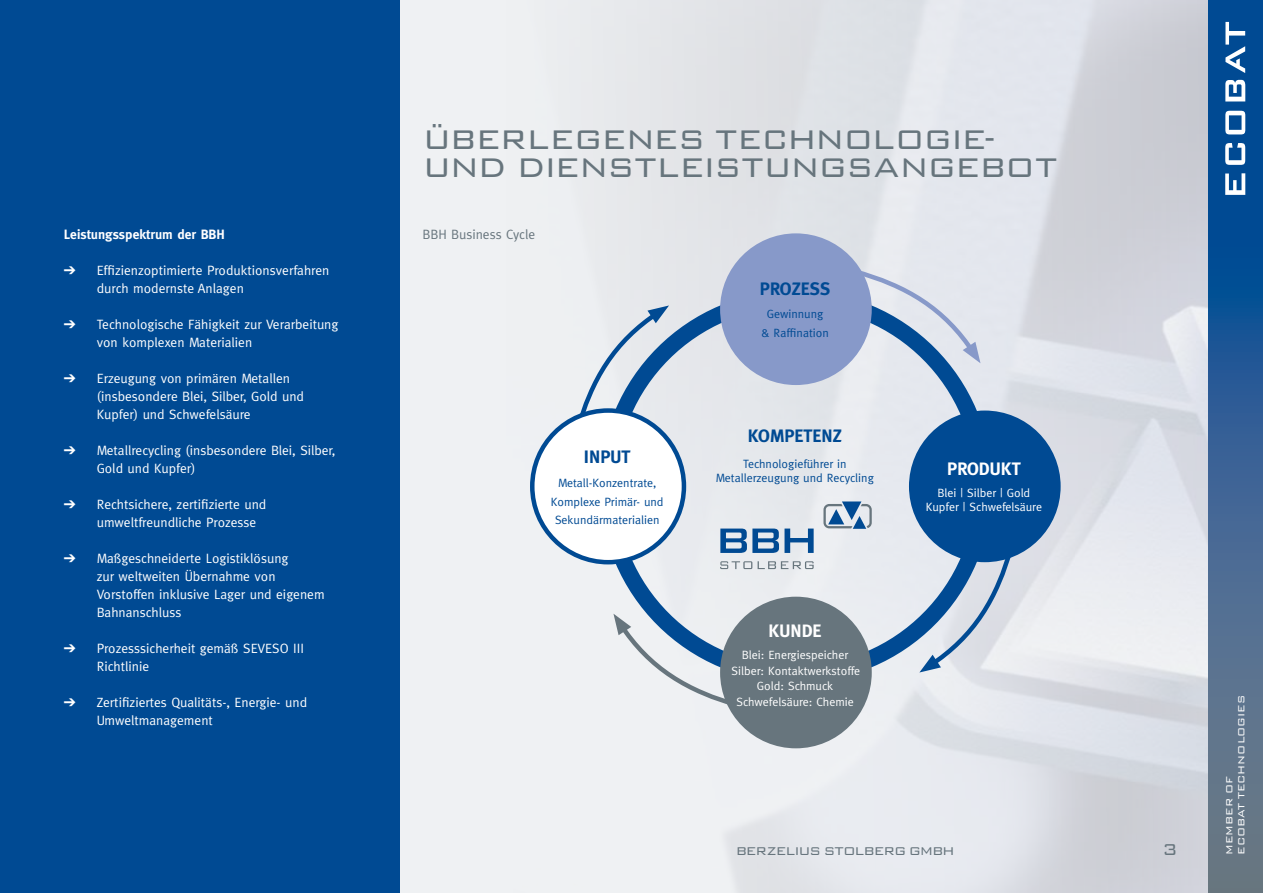
<style>
.page{position:relative;width:1263px;height:893px;background:#eff1f3}
.page>*{position:absolute;margin:0;border:0;box-sizing:border-box;transform-origin:0 0}
.t1{font:300 36px/28.5px "Bank Gothic BT";letter-spacing:-.04em;color:#67757d}
.t2{font:300 21px "Bank Gothic BT";color:#67757d}
.t3{font:700 18px "Meta";color:#004a93}
.t4{font:700 18px "Meta";color:#fff}
.t5{font:300 15px "Bank Gothic BT";letter-spacing:-.07em;color:#67757d}
.t6{font:13.5px/18px "Meta";color:#fff}
.t7{font:700 13.5px "Meta";color:#fff}
.t8{font:13.5px "Meta";color:#67757d}
.t9{font:12px/18.5px "Meta";color:#004a93;text-align:center}
.t10{font:12px/15.8px "Meta";color:#fff;text-align:center}
.t11{font:300 11.85px/11.9px "Bank Gothic BT";color:#fff}
</style>
<div class="page">
<img style="left:530px;top:0;width:678px;height:893px">
<div style="left:0;top:0;width:400px;height:893px;background:#004a93"></div>
<svg style="left:1208px;top:0;width:55px;height:893px;background:#346191"></svg>
<svg style="left:1225px;top:111px;width:20px;height:23px"></svg>
<svg style="left:1225px;top:173px;width:20px;height:22px"></svg>
<svg style="left:1225px;top:143px;width:20px;height:22px"></svg>
<svg style="left:1225px;top:22px;width:20px;height:51px"></svg>
<svg style="left:1225px;top:80px;width:20px;height:22px"></svg>
<svg style="left:613px;top:614px;width:132px;height:97px"></svg>
<svg style="left:850px;top:266px;width:130px;height:97px"></svg>
<svg style="left:571px;top:305px;width:98px;height:132px"></svg>
<div style="left:720px;top:233px;width:152px;height:152px;background:#8799c9;border-radius:50%"></div>
<div style="left:720px;top:597px;width:152px;height:151px;background:#67757d;border-radius:50%"></div>
<div style="left:532px;top:411px;width:152px;height:151px;background:#fff;border-radius:50%"></div>
<div style="left:530px;top:408px;width:156px;height:156px;border:4px solid #004a93;border-radius:50%"></div>
<div style="left:909px;top:411px;width:152px;height:151px;background:#004a93;border-radius:50%"></div>
<svg style="left:919px;top:540px;width:98px;height:132px"></svg>
<svg style="left:720px;top:529px;width:94px;height:24px"></svg>
<svg style="left:720px;top:561px;width:94px;height:8px"></svg>
<svg style="left:823px;top:501px;width:49px;height:28px"></svg>
<p class="t7" style="left:64px;top:226px;width:163px">Leistungsspektrum der BBH</p>
<p class="t6" style="left:97px;top:261px;width:234px;text-indent:-33px">➔ Effizienzoptimierte Produktionsverfahren durch modernste Anlagen</p>
<p class="t6" style="left:97px;top:315px;width:243px;text-indent:-33px">➔ Technologische Fähigkeit zur Verarbeitung von komplexen Materialien</p>
<p class="t6" style="left:97px;top:369px;width:209px;text-indent:-33px">➔ Erzeugung von primären Metallen (insbesondere Blei, Silber, Gold und<br>Kupfer) und Schwefelsäure</p>
<p class="t6" style="left:97px;top:441px;width:240px;text-indent:-33px">➔ Metallrecycling (insbesondere Blei, Silber,<br>Gold und Kupfer)</p>
<p class="t6" style="left:97px;top:495px;width:171px;text-indent:-33px">➔ Rechtsichere, zertifizierte und umweltfreundliche Prozesse</p>
<p class="t6" style="left:97px;top:549px;width:229px;text-indent:-33px">➔ Maßgeschneiderte Logistiklösung<br>zur weltweiten Übernahme von<br>Vorstoffen inklusive Lager und eigenem<br>Bahnanschluss</p>
<p class="t6" style="left:97px;top:639px;width:209px;text-indent:-33px">➔ Prozesssicherheit gemäß SEVESO III<br>Richtlinie</p>
<p class="t6" style="left:97px;top:693px;width:212px;text-indent:-33px">➔ Zertifiziertes Qualitäts-, Energie- und<br>Umweltmanagement</p>
<h1 class="t1" style="left:422px;top:125px;width:636px">ÜBERLEGENES TECHNOLOGIE-<br>UND DIENSTLEISTUNGSANGEBOT</h1>
<p class="t8" style="left:422px;top:226px;width:114px">BBH Business Cycle</p>
<h3 class="t3" style="left:584px;top:446px;width:48px">INPUT</h3>
<p class="t9" style="left:551px;top:474px;width:114px">Metall-Konzentrate,<br>Komplexe Primär- und<br>Sekundärmaterialien</p>
<h3 class="t3" style="left:760px;top:279px;width:72px">PROZESS</h3>
<p class="t9" style="left:761px;top:305px;width:69px">Gewinnung &amp; Raffination</p>
<h3 class="t3" style="left:748px;top:426px;width:95px">KOMPETENZ</h3>
<p class="t9" style="left:716px;top:456px;width:159px;line-height:14.4px">Technologieführer in<br>Metallerzeugung und Recycling</p>
<h3 class="t4" style="left:768px;top:620px;width:55px">KUNDE</h3>
<p class="t10" style="left:731px;top:647px;width:130px">Blei: Energiespeicher<br>Silber: Kontaktwerkstoffe<br>Gold: Schmuck<br>Schwefelsäure: Chemie</p>
<h3 class="t4" style="left:947px;top:459px;width:75px">PRODUKT</h3>
<p class="t10" style="left:926px;top:486px;width:118px;line-height:14.2px">Blei | Silber | Gold<br>Kupfer | Schwefelsäure</p>
<p class="t5" style="left:736px;top:843px;width:221px">BERZELIUS STOLBERG GMBH</p>
<h2 class="t2" style="left:1162px;top:838px;width:17px">3</h2>
<p class="t11" style="left:1223px;top:855px;width:161px;rotate:-90deg">MEMBER OF<br>ECOBAT TECHNOLOGIES</p>
</div>
